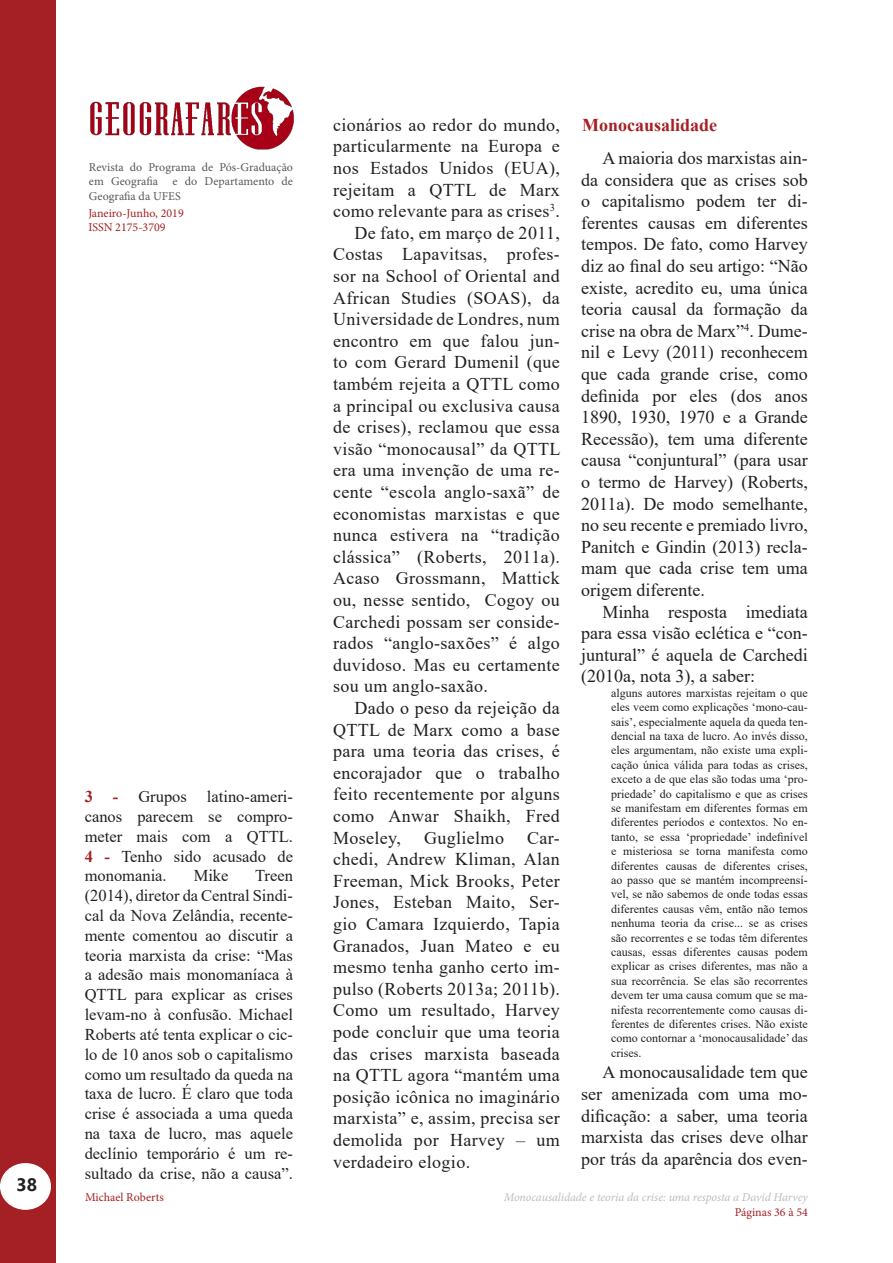
<style>
.page{position:relative;width:893px;height:1263px;background:#fff}
.page>*{position:absolute;margin:0;border:0;box-sizing:border-box;transform-origin:0 0}
.Corpo_do_Texto_Ofici{font:18px/21.6px "Times New Roman";letter-spacing:.02em;color:#231f20;text-align:justify}
.t1{font:700 18px "Times New Roman";color:#a52024}
.t2{font:700 18px "Segoe UI";color:#231f20}
.t3{font:16.5px/19.8px "Times New Roman";color:#231f20;text-align:justify}
.Citação{font:12px/14.4px "Times New Roman";color:#231f20;text-align:justify}
.t4{font:12px/14.4px "Minion Pro";color:#57585a;text-align:justify}
.t5{font:12px/14.4px "Minion Pro";color:#a52024}
.t6{font:italic 12px "Minion Pro";letter-spacing:-.005em;color:#bcbdc0}
.s1{font-weight:700;color:#a52024}
</style>
<div class="page">
<div style="left:0;top:0;width:55px;height:1263px;background:#a52024"></div>
<div style="left:1px;top:1164px;width:49px;height:45px;background:#fff;border-radius:50%"></div>
<div style="left:0;top:1163px;width:51px;height:47px;border:2px solid #fff;border-radius:50%"></div>
<img style="left:90px;top:86px;width:204px;height:64px">
<p class="t2" style="left:16px;top:1168px;width:22px">38</p>
<p class="t4" style="left:89px;top:160px;width:206px">Revista do Programa de Pós-Graduação em Geografia e do Departamento de Geografia da UFES</p>
<p class="t5" style="left:88px;top:206px;width:97px">Janeiro-Junho, 2019<br>ISSN 2175-3709</p>
<p class="t3" style="left:85px;top:786px;width:210px"><span class="s1">3 -</span> Grupos latino-ameri&shy;canos parecem se compro&shy;meter mais com a QTTL.</p>
<p class="t3" style="left:85px;top:846px;width:210px"><span class="s1">4 -</span> Tenho sido acusado de monomania.</p>
<p class="t3" style="left:194px;top:865px;width:36px">Mike</p>
<p class="t3" style="left:85px;top:865px;width:210px;text-indent:170px">Treen (2014), diretor da Central Sindi&shy;cal da Nova Zelândia, recente&shy;mente comentou ao discutir a teoria marxista da crise: “Mas a adesão mais monomaníaca à QTTL para explicar as crises levam-no à confusão. Michael Roberts até tenta explicar o cic&shy;lo de 10 anos sob o capitalismo como um resultado da queda na taxa de lucro. É claro que toda crise é associada a uma queda na taxa de lucro, mas aquele declínio temporário é um re&shy;sultado da crise, não a causa”.</p>
<p class="t5" style="left:85px;top:1190px;width:80px">Michael Roberts</p>
<p class="Corpo_do_Texto_Ofici" style="left:333px;top:113px;width:228px">cionários ao redor do mundo, particularmente na Europa e nos Estados Unidos (EUA), rejeitam a QTTL de Marx como relevante para as crises<sup>3</sup>.</p>
<p class="Corpo_do_Texto_Ofici" style="left:333px;top:221px;width:229px;text-indent:21px">De fato, em março de 2011, Costas Lapavitsas, profes&shy;sor na School of Oriental and African Studies (SOAS), da Universidade de Londres, num encontro em que falou jun&shy;to com Gerard Dumenil (que também rejeita a QTTL como a principal ou exclusiva causa de crises), reclamou que essa visão “monocausal” da QTTL era uma invenção de uma re&shy;cente “escola anglo-saxã” de economistas marxistas e que nunca estivera na “tradição clássica” (Roberts, 2011a).<br>Acaso Grossmann, Mattick ou, nesse sentido, Cogoy ou Carchedi possam ser conside&shy;rados “anglo-saxões” é algo duvidoso. Mas eu certamente sou um anglo-saxão.</p>
<p class="Corpo_do_Texto_Ofici" style="left:333px;top:697px;width:228px;text-indent:21px">Dado o peso da rejeição da QTTL de Marx como a base para uma teoria das crises, é encorajador que o trabalho feito recentemente por alguns como Anwar Shaikh, Fred Moseley,</p>
<p class="Corpo_do_Texto_Ofici" style="left:424px;top:826px;width:81px">Guglielmo</p>
<p class="Corpo_do_Texto_Ofici" style="left:333px;top:826px;width:228px;text-indent:194px">Car&shy;chedi, Andrew Kliman, Alan Freeman, Mick Brooks, Peter Jones, Esteban Maito, Ser&shy;gio Camara Izquierdo, Tapia Granados, Juan Mateo e eu mesmo tenha ganho certo im&shy;pulso (Roberts 2013a; 2011b).<br>Como um resultado, Harvey pode concluir que uma teoria das crises marxista baseada na QTTL agora “mantém uma posição icônica no imaginário marxista” e, assim, precisa ser demolida por Harvey – um verdadeiro elogio.</p>
<p class="t1" style="left:582px;top:112px;width:137px">Monocausalidade</p>
<p class="Corpo_do_Texto_Ofici" style="left:581px;top:147px;width:228px;text-indent:21px">A maioria dos marxistas ain&shy;da considera que as crises sob o capitalismo podem ter di&shy;ferentes causas em diferentes tempos. De fato, como Harvey diz ao final do seu artigo: “Não existe, acredito eu, uma única teoria causal da formação da crise na obra de Marx”<sup>4</sup>. Dume&shy;nil e Levy (2011) reconhecem que cada grande crise, como definida por eles (dos anos 1890, 1930, 1970 e a Grande Recessão), tem uma diferente causa “conjuntural” (para usar o termo de Harvey) (Roberts, 2011a). De modo semelhante, no seu recente e premiado livro, Panitch e Gindin (2013) recla&shy;mam que cada crise tem uma origem diferente.</p>
<p class="Corpo_do_Texto_Ofici" style="left:581px;top:600px;width:228px;text-indent:21px">Minha resposta imediata para essa visão eclética e “con&shy;juntural” é aquela de Carchedi (2010a, nota 3), a saber:</p>
<p class="Citação" style="left:611px;top:685px;width:198px">alguns autores marxistas rejeitam o que eles veem como explicações ‘mono-cau&shy;sais’, especialmente aquela da queda ten&shy;dencial na taxa de lucro. Ao invés disso, eles argumentam, não existe uma expli&shy;cação única válida para todas as crises, exceto a de que elas são todas uma ‘pro&shy;priedade’ do capitalismo e que as crises se manifestam em diferentes formas em diferentes períodos e contextos. No en&shy;tanto, se essa ‘propriedade’ indefinível e misteriosa se torna manifesta como diferentes causas de diferentes crises, ao passo que se mantém incompreensí&shy;vel, se não sabemos de onde todas essas diferentes causas vêm, então não temos nenhuma teoria da crise... se as crises são recorrentes e se todas têm diferentes causas, essas diferentes causas podem explicar as crises diferentes, mas não a sua recorrência. Se elas são recorrentes devem ter uma causa comum que se ma&shy;nifesta recorrentemente como causas di&shy;ferentes de diferentes crises. Não existe como contornar a ‘monocausalidade’ das crises.</p>
<p class="Corpo_do_Texto_Ofici" style="left:581px;top:1061px;width:228px;text-indent:21px">A monocausalidade tem que ser amenizada com uma mo&shy;dificação: a saber, uma teoria marxista das crises deve olhar por trás da aparência dos even-</p>
<p class="t6" style="left:504px;top:1189px;width:305px">Monocausalidade e teoria da crise: uma resposta a David Harvey</p>
<p class="t5" style="left:735px;top:1205px;width:75px">Páginas 36 à 54</p>
</div>
